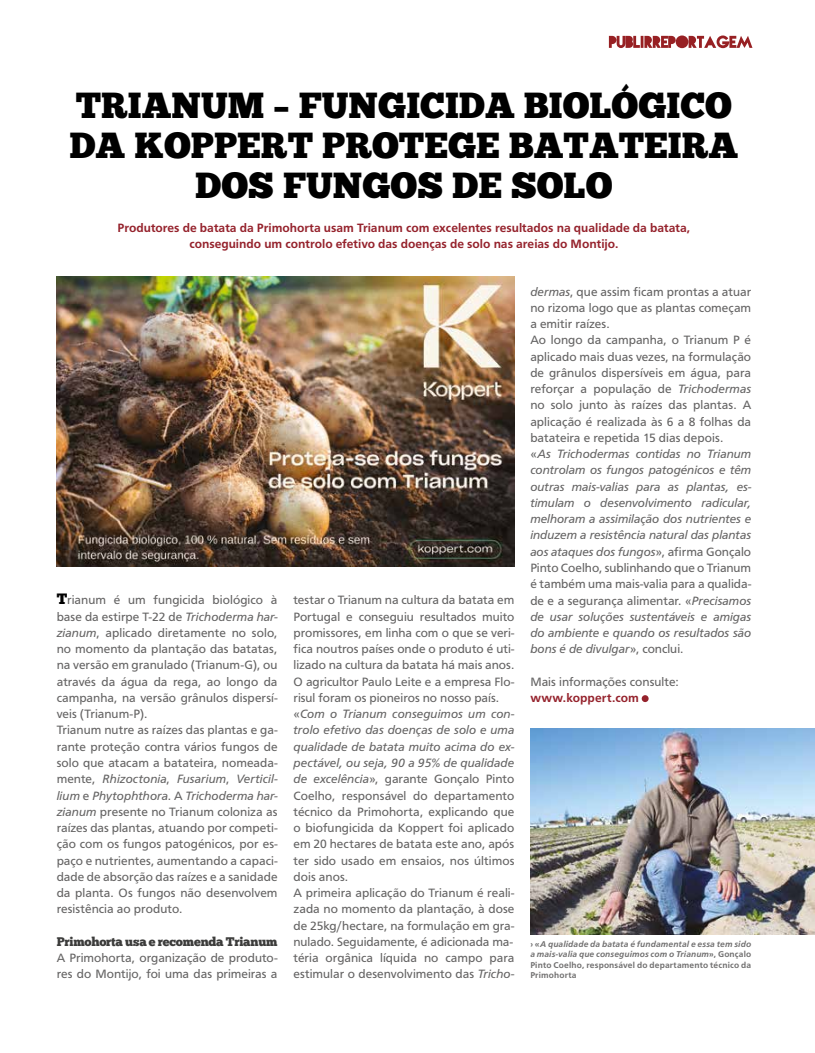
<style>
.page{position:relative;width:815px;height:1053px;background:#fff}
.page>*{position:absolute;margin:0;border:0;box-sizing:border-box;transform-origin:0 0}
.t1{font:36.25px/40px "Chunk Five";color:#000;text-align:center}
.t2{font:12.5px/16.2px "Carto Gothic Std";color:#646363}
.t3{font:700 12.5px/16.2px "Carto Gothic Std";color:#95222c;text-align:center}
.t4{font:12.5px "Chunk Five";letter-spacing:-.015em;color:#3c3c3b}
.t5{font:italic 700 8.75px/10.5px "Carto Gothic Std";letter-spacing:.015em;color:#706f6f;text-align:justify}
.s1{font-family:"Chunk Five";font-size:15px;color:#000}
.s2{font-style:italic}
.s3{font-style:normal}
</style>
<div class="page">
<svg style="left:609px;top:35px;width:143px;height:13px"></svg>
<img style="left:530px;top:728px;width:285px;height:206px">
<img style="left:57px;top:277px;width:457px;height:289px">
<div style="left:642px;top:695px;width:7px;height:7px;background:#95222c;border-radius:50%"></div>
<h1 class="t1" style="left:70px;top:85px;width:670px">TRIANUM – FUNGICIDA BIOLÓGICO<br>DA KOPPERT PROTEGE BATATEIRA<br>DOS FUNGOS DE SOLO</h1>
<p class="t3" style="left:118px;top:220px;width:574px">Produtores de batata da Primohorta usam Trianum com excelentes resultados na qualidade da batata, conseguindo um controlo efetivo das doenças de solo nas areias do Montijo.</p>
<p class="t2" style="left:57px;top:592px;width:223px"><span class="s1">T</span>rianum é um fungicida biológico à base da estirpe T-22 de <span class="s2">Trichoderma har&shy;zianum</span>, aplicado diretamente no solo, no momento da plantação das batatas, na versão em granulado (Trianum-G), ou através da água da rega, ao longo da campanha, na versão grânulos dispersí&shy;veis (Trianum-P).<br>Trianum nutre as raízes das plantas e ga&shy;rante proteção contra vários fungos de solo que atacam a batateira, nomeada&shy;mente, <span class="s2">Rhizoctonia</span>, <span class="s2">Fusarium</span>, <span class="s2">Verticil&shy;lium</span> e <span class="s2">Phytophthora</span>. A <span class="s2">Trichoderma har&shy;zianum</span> presente no Trianum coloniza as raízes das plantas, atuando por competi&shy;ção com os fungos patogénicos, por es&shy;paço e nutrientes, aumentando a capaci&shy;dade de absorção das raízes e a sanidade da planta. Os fungos não desenvolvem resistência ao produto.</p>
<p class="t4" style="left:57px;top:934px;width:222px">Primohorta usa e recomenda Trianum</p>
<p class="t2" style="left:57px;top:949px;width:222px">A Primohorta, organização de produto&shy;res do Montijo, foi uma das primeiras a</p>
<p class="t2" style="left:293px;top:592px;width:223px">testar o Trianum na cultura da batata em Portugal e conseguiu resultados muito promissores, em linha com o que se veri&shy;fica noutros países onde o produto é uti&shy;lizado na cultura da batata há mais anos.<br>O agricultor Paulo Leite e a empresa Flo&shy;risul foram os pioneiros no nosso país. «<span class="s2">Com o Trianum conseguimos um con&shy;trolo efetivo das doenças de solo e uma qualidade de batata muito acima do ex&shy;pectável, ou seja, 90 a 95% de qualidade de excelência</span>», garante Gonçalo Pinto Coelho, responsável do departamento técnico da Primohorta, explicando que o biofungicida da Koppert foi aplicado em 20 hectares de batata este ano, após ter sido usado em ensaios, nos últimos dois anos.<br>A primeira aplicação do Trianum é reali&shy;zada no momento da plantação, à dose de 25kg/hectare, na formulação em gra&shy;nulado. Seguidamente, é adicionada ma&shy;téria orgânica líquida no campo para estimular o desenvolvimento das <span class="s2">Tricho-</span></p>
<p class="t2" style="left:530px;top:283px;width:223px"><span class="s2">dermas</span>, que assim ficam prontas a atuar no rizoma logo que as plantas começam a emitir raízes.<br>Ao longo da campanha, o Trianum P é aplicado mais duas vezes, na formulação de grânulos dispersíveis em água, para reforçar a população de <span class="s2">Trichodermas </span>no solo junto às raízes das plantas. A aplicação é realizada às 6 a 8 folhas da batateira e repetida 15 dias depois.<br>«<span class="s2">As Trichodermas contidas no Trianum controlam os fungos patogénicos e têm outras mais-valias para as plantas, es&shy;timulam o desenvolvimento radicular, melhoram a assimilação dos nutrientes e induzem a resistência natural das plantas aos ataques dos fungos</span>», afirma Gonçalo Pinto Coelho, sublinhando que o Trianum é também uma mais-valia para a qualida&shy;de e a segurança alimentar. «<span class="s2">Precisamos de usar soluções sustentáveis e amigas do ambiente e quando os resultados são bons é de divulgar</span>», conclui.</p>
<p class="t2" style="left:530px;top:673px;width:150px">Mais informações consulte:</p>
<p class="t3" style="left:530px;top:689px;width:110px">www.koppert.com</p>
<p class="t5" style="left:530px;top:938px;width:222px"><span class="s3">› «</span>A qualidade da batata é fundamental e essa tem sido a mais-valia que conseguimos com o Trianum<span class="s3">», Gonçalo Pinto Coelho, responsável do departamento técnico da Primohorta</span></p>
</div>
